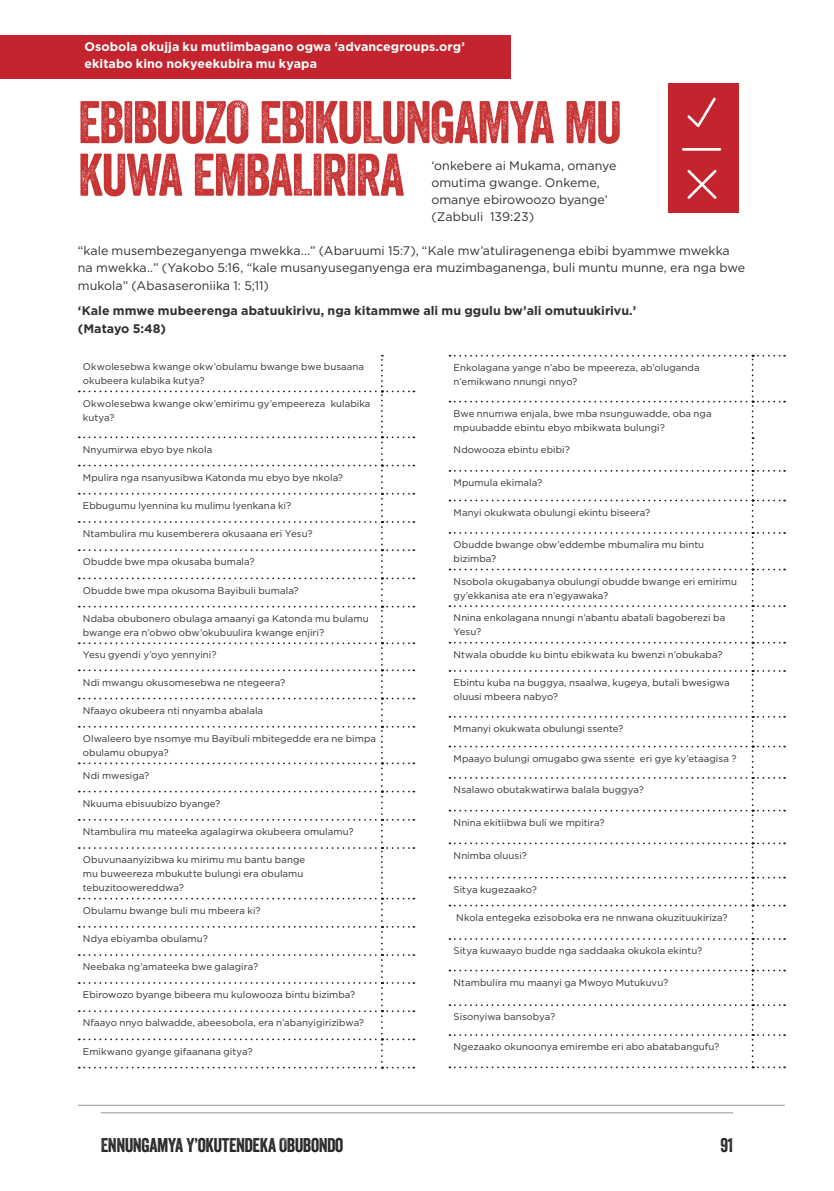
<style>
.page{position:relative;width:834px;height:1191px;background:#fff}
.page>*{position:absolute;margin:0;border:0;box-sizing:border-box;transform-origin:0 0}
.t1{font:58.1px/52.5px "Veneer";letter-spacing:-.035em;color:#c73434}
.t2{font:19.25px "Veneer";letter-spacing:-.025em;color:#282526}
.t3{font:12.42px/17.2px "Gotham";color:#312f30}
.t4{font:700 12.42px/17.2px "Gotham";letter-spacing:.005em;color:#312f30}
.t5{font:700 12.42px/17.2px "Gotham";letter-spacing:.005em;color:#fff}
.t6{font:9.62px/14px "Gotham";letter-spacing:.005em;color:#312f30}
</style>
<div class="page">
<hr style="left:101px;top:1112px;width:632px;height:1px;background:#939598">
<svg style="left:79px;top:355px;width:335px;height:713px"></svg>
<svg style="left:449px;top:355px;width:336px;height:713px"></svg>
<hr style="left:78px;top:1105px;width:706px;height:1px;background:#939598">
<div style="left:0;top:35px;width:510px;height:43px;background:#c4242e"></div>
<div style="left:668px;top:83px;width:71px;height:129px;background:#c4242e"></div>
<svg style="left:687px;top:97px;width:29px;height:31px"></svg>
<hr style="left:683px;top:148px;width:36px;height:3px;background:#fff">
<svg style="left:687px;top:169px;width:30px;height:30px"></svg>
<p class="t5" style="left:84px;top:38px;width:382px">Osobola okujja ku mutiimbagano ogwa ‘advancegroups.org’ ekitabo kino nokyeekubira mu kyapa</p>
<h1 class="t1" style="left:78px;top:96px;width:545px">EBIBUUZO EBIKULUNGAMYA MU<br>KUWA EMBALIRIRA</h1>
<p class="t3" style="left:431px;top:156px;width:186px">‘onkebere ai Mukama, omanye omutima gwange. Onkeme, omanye ebirowoozo byange’ (Zabbuli 139:23)</p>
<p class="t3" style="left:78px;top:242px;width:668px">“kale musembezeganyenga mwekka...” (Abaruumi 15:7), “Kale mw’atuliragenenga ebibi byammwe mwekka na mwekka..” (Yakobo 5:16, “kale musanyuseganyenga era muzimbaganenga, buli muntu munne, era nga bwe mukola” (Abasaseroniika 1: 5;11)</p>
<p class="t4" style="left:78px;top:302px;width:560px">‘Kale mmwe mubeerenga abatuukirivu, nga kitammwe ali mu ggulu bw’ali omutuukirivu.’ (Matayo 5:48)</p>
<p class="t6" style="left:83px;top:359px;width:283px">Okwolesebwa kwange okw’obulamu bwange bwe busaana okubeera kulabika kutya?</p>
<p class="t6" style="left:83px;top:396px;width:289px">Okwolesebwa kwange okw’emirimu gy’empeereza kulabika kutya?</p>
<p class="t6" style="left:83px;top:442px;width:131px">Nnyumirwa ebyo bye nkola</p>
<p class="t6" style="left:83px;top:470px;width:262px">Mpulira nga nsanyusibwa Katonda mu ebyo bye nkola?</p>
<p class="t6" style="left:83px;top:498px;width:210px">Ebbugumu lyennina ku mulimu lyenkana ki?</p>
<p class="t6" style="left:83px;top:526px;width:231px">Ntambulira mu kusemberera okusaana eri Yesu?</p>
<p class="t6" style="left:83px;top:555px;width:173px">Obudde bwe mpa okusaba bumala?</p>
<p class="t6" style="left:83px;top:583px;width:217px">Obudde bwe mpa okusoma Bayibuli bumala?</p>
<p class="t6" style="left:83px;top:611px;width:287px">Ndaba obubonero obulaga amaanyi ga Katonda mu bulamu bwange era n’obwo obw’okubuulira kwange enjiri?</p>
<p class="t6" style="left:83px;top:648px;width:135px">Yesu gyendi y’oyo yennyini?</p>
<p class="t6" style="left:83px;top:675px;width:204px">Ndi mwangu okusomesebwa ne ntegeera?</p>
<p class="t6" style="left:83px;top:703px;width:182px">Nfaayo okubeera nti nnyamba abalala</p>
<p class="t6" style="left:83px;top:731px;width:294px">Olwaleero bye nsomye mu Bayibuli mbitegedde era ne bimpa obulamu obupya?</p>
<p class="t6" style="left:83px;top:768px;width:68px">Ndi mwesiga?</p>
<p class="t6" style="left:83px;top:796px;width:139px">Nkuuma ebisuubizo byange?</p>
<p class="t6" style="left:83px;top:824px;width:272px">Ntambulira mu mateeka agalagirwa okubeera omulamu?</p>
<p class="t6" style="left:83px;top:852px;width:224px">Obuvunaanyizibwa ku mirimu mu bantu bange mu buweereza mbukutte bulungi era obulamu tebuzitoowereddwa?</p>
<p class="t6" style="left:83px;top:903px;width:179px">Obulamu bwange buli mu mbeera ki?</p>
<p class="t6" style="left:83px;top:931px;width:126px">Ndya ebiyamba obulamu?</p>
<p class="t6" style="left:83px;top:959px;width:177px">Neebaka ng’amateeka bwe galagira?</p>
<p class="t6" style="left:83px;top:987px;width:274px">Ebirowozo byange bibeera mu kulowooza bintu bizimba?</p>
<p class="t6" style="left:83px;top:1015px;width:283px">Nfaayo nnyo balwadde, abeesobola, era n’abanyigirizibwa?</p>
<p class="t6" style="left:83px;top:1044px;width:171px">Emikwano gyange gifaanana gitya?</p>
<p class="t6" style="left:453px;top:360px;width:247px">Enkolagana yange n’abo be mpeereza, ab’oluganda n’emikwano nnungi nnyo?</p>
<p class="t6" style="left:453px;top:406px;width:259px">Bwe nnumwa enjala, bwe mba nsunguwadde, oba nga mpuubadde ebintu ebyo mbikwata bulungi?</p>
<p class="t6" style="left:453px;top:443px;width:118px">Ndowooza ebintu ebibi?</p>
<p class="t6" style="left:453px;top:475px;width:90px">Mpumula ekimala?</p>
<p class="t6" style="left:453px;top:505px;width:198px">Manyi okukwata obulungi ekintu biseera?</p>
<p class="t6" style="left:453px;top:537px;width:252px">Obudde bwange obw’eddembe mbumalira mu bintu bizimba?</p>
<p class="t6" style="left:453px;top:574px;width:285px">Nsobola okugabanya obulungi obudde bwange eri emirimu gy’ekkanisa ate era n’egyawaka?</p>
<p class="t6" style="left:453px;top:610px;width:273px">Nnina enkolagana nnungi n’abantu abatali bagoberezi ba<br>Yesu?</p>
<p class="t6" style="left:453px;top:647px;width:270px">Ntwala obudde ku bintu ebikwata ku bwenzi n’obukaba?</p>
<p class="t6" style="left:453px;top:675px;width:277px">Ebintu kuba na buggya, nsaalwa, kugeya, butali bwesigwa oluusi mbeera nabyo?</p>
<p class="t6" style="left:453px;top:721px;width:171px">Mmanyi okukwata obulungi ssente?</p>
<p class="t6" style="left:453px;top:751px;width:284px">Mpaayo bulungi omugabo gwa ssente eri gye ky’etaagisa ?</p>
<p class="t6" style="left:453px;top:782px;width:192px">Nsalawo obutakwatirwa balala buggya?</p>
<p class="t6" style="left:453px;top:815px;width:152px">Nnina ekitiibwa buli we mpitira?</p>
<p class="t6" style="left:453px;top:848px;width:75px">Nnimba oluusi?</p>
<p class="t6" style="left:453px;top:882px;width:85px">Sitya kugezaako?</p>
<p class="t6" style="left:456px;top:910px;width:273px">Nkola entegeka ezisoboka era ne nnwana okuzituukiriza?</p>
<p class="t6" style="left:453px;top:943px;width:250px">Sitya kuwaayo budde nga saddaaka okukola ekintu?</p>
<p class="t6" style="left:453px;top:975px;width:216px">Ntambulira mu maanyi ga Mwoyo Mutukuvu?</p>
<p class="t6" style="left:453px;top:1009px;width:103px">Sisonyiwa bansobya?</p>
<p class="t6" style="left:453px;top:1039px;width:267px">Ngezaako okunoonya emirembe eri abo abatabangufu?</p>
<h2 class="t2" style="left:101px;top:1133px;width:244px">ENNUNGAMYA Y’OKUTENDEKA OBUBONDO</h2>
<h2 class="t2" style="left:720px;top:1133px;width:14px">91</h2>
</div>
